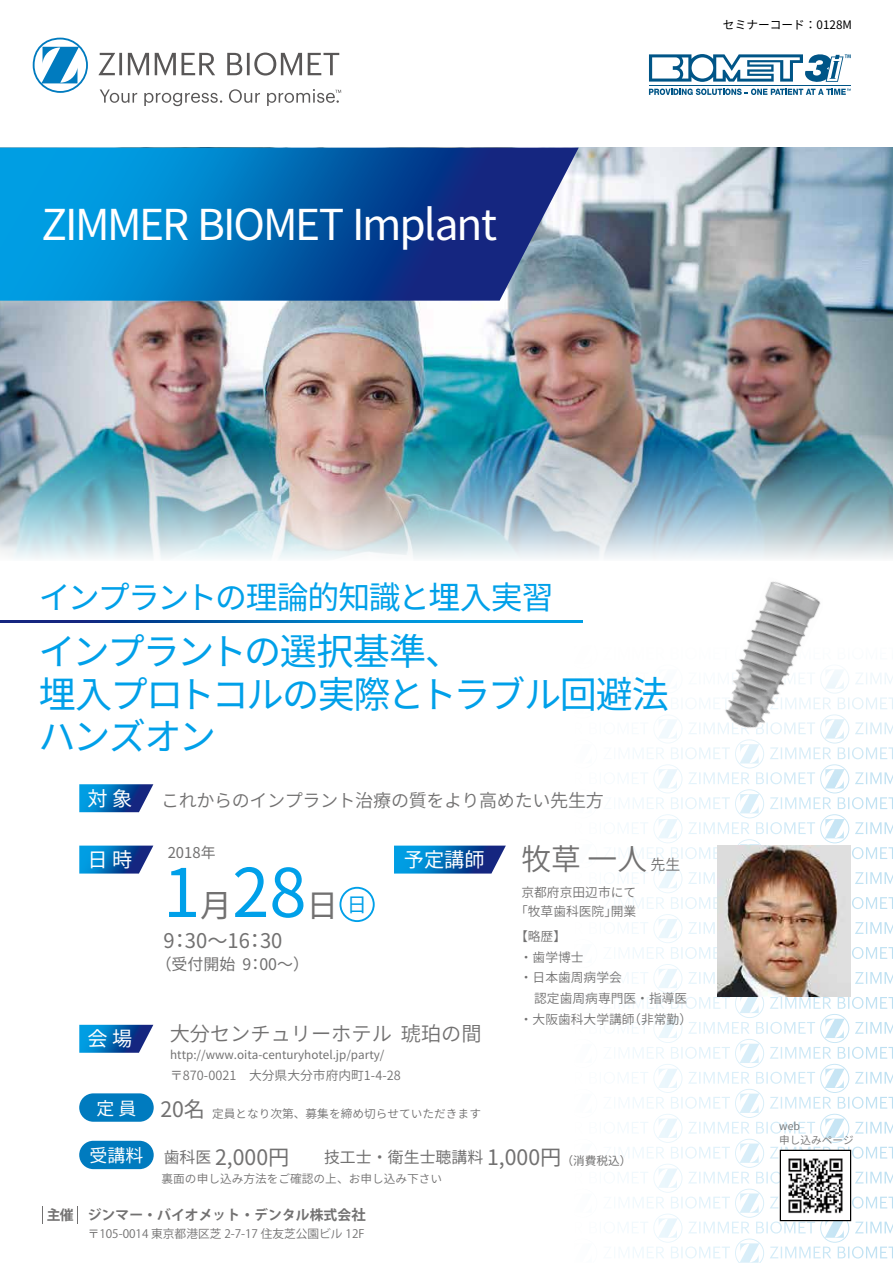
<style>
.page{position:relative;width:893px;height:1263px;background:#fff}
.page>*{position:absolute;margin:0;border:0;box-sizing:border-box;transform-origin:0 0}
.t1{font:66.9px "Noto Sans CJ Kjp";color:#00a0e9}
.t2{font:42.45px "Noto Sans CJ Kjp";letter-spacing:-.045em;color:#fff}
.t3{font:37.2px/42.6px "Noto Sans CJ Kjp";letter-spacing:-.05em;color:#00a0e9}
.t4{font:31.95px "Noto Sans CJ Kjp";letter-spacing:-.045em;color:#00a0e9}
.t5{font:31.95px "Noto Sans CJ Kjp";color:#727171}
.t6{font:600 29.7px "Noto Sans CJ Kjp";color:#727171}
.t7{font:21.3px "Noto Sans CJ Kjp";color:#727171}
.t8{font:600 20.25px "Noto Sans CJ Kjp";color:#727171}
.t9{font:20.25px "Noto Sans CJ Kjp";letter-spacing:.11em;color:#fff}
.t10{font:20.25px "Noto Sans CJ Kjp";color:#727171}
.t11{font:20.25px "Noto Sans CJ Kjp";color:#00a0e9}
.t12{font:600 18px "Noto Sans CJ Kjp";letter-spacing:-.02em;color:#727171}
.t13{font:17.85px "Noto Sans CJ Kjp";color:#fff}
.t14{font:15.9px "Noto Sans CJ Kjp";color:#727171}
.t15{font:14.85px "Noto Sans CJ Kjp";color:#727171}
.t16{font:600 14.85px "Noto Sans CJ Kjp";color:#727171}
.t17{font:700 13.8px "Koz Go Pro";letter-spacing:.005em;color:#727171}
.t18{font:600 12.75px/18.5px "Noto Sans CJ Kjp";color:#727171;text-align:right}
.t19{font:600 11.7px "Noto Sans CJ Kjp";color:#727171}
.t20{font:11.7px "Noto Sans CJ Kjp";color:#727171}
.t21{font:11.7px "Koz Go Pro";color:#727171}
.t22{font:11.7px "Noto Sans CJ Kjp";color:#000}
.t23{font:600 10.65px/13.8px "Noto Sans CJ Kjp";color:#727171}
.s1{font-size:66.9px;color:#00a0e9}
.s2{font-size:14.4px}
</style>
<div class="page">
<img style="left:0;top:148px;width:893px;height:295px">
<img style="left:0;top:443px;width:893px;height:116px">
<svg style="left:99px;top:53px;width:240px;height:23px"></svg>
<svg style="left:33px;top:38px;width:55px;height:55px"></svg>
<svg style="left:100px;top:89px;width:37px;height:14px"></svg>
<svg style="left:144px;top:93px;width:78px;height:13px"></svg>
<svg style="left:229px;top:89px;width:31px;height:14px"></svg>
<svg style="left:267px;top:89px;width:74px;height:17px"></svg>
<svg style="left:649px;top:54px;width:202px;height:28px"></svg>
<svg style="left:649px;top:89px;width:202px;height:6px"></svg>
<hr style="left:649px;top:85px;width:202px;height:1px;background:#005587">
<svg style="left:0;top:148px;width:579px;height:153px;background:#0f6ab2"></svg>
<svg style="left:556px;top:622px;width:337px;height:641px"></svg>
<div style="left:79px;top:1093px;width:75px;height:29px;background:#007bbf;border-radius:14px"></div>
<img style="left:717px;top:845px;width:133px;height:151px">
<svg style="left:77px;top:1206px;width:1px;height:18px"></svg>
<svg style="left:79px;top:784px;width:74px;height:28px;background:#1e74b9"></svg>
<div style="left:339px;top:887px;width:36px;height:35px;border:2px solid #00a0e9;border-radius:50%"></div>
<svg style="left:79px;top:845px;width:74px;height:28px;background:#2076ba"></svg>
<svg style="left:79px;top:1025px;width:74px;height:28px;background:#1e74b9"></svg>
<svg style="left:394px;top:845px;width:112px;height:28px;background:#1973b9"></svg>
<div style="left:79px;top:1141px;width:75px;height:28px;background:#007bbf;border-radius:14px"></div>
<svg style="left:0;top:620px;width:583px;height:2px"></svg>
<div style="left:780px;top:1150px;width:71px;height:71px;border:1px solid #000"></div>
<img style="left:724px;top:581px;width:99px;height:149px">
<img style="left:782px;top:1152px;width:67px;height:67px">
<h2 class="t2" style="left:41px;top:201px;width:457px">ZIMMER BIOMET Implant</h2>
<p class="t22" style="left:723px;top:18px;width:130px">セミナーコード：0128M</p>
<h3 class="t4" style="left:39px;top:579px;width:516px">インプラントの理論的知識と埋入実習</h3>
<h3 class="t3" style="left:38px;top:631px;width:632px">インプラントの選択基準、<br>埋入プロトコルの実際とトラブル回避法ハンズオン</h3>
<h3 class="t9" style="left:87px;top:787px;width:46px">対象</h3>
<h3 class="t12" style="left:161px;top:790px;width:444px">これからのインプラント治療の質をより高めたい先生方</h3>
<p class="t17" style="left:47px;top:1206px;width:28px">主催</p>
<h3 class="t9" style="left:87px;top:848px;width:46px">日時</h3>
<h3 class="t9" style="left:87px;top:1027px;width:46px">会場</h3>
<p class="t15" style="left:168px;top:844px;width:49px">2018年</p>
<h3 class="t5" style="left:163px;top:887px;width:71px">月<span class="s1">1</span></h3>
<h1 class="t1" style="left:232px;top:855px;width:76px">28</h1>
<h3 class="t10" style="left:164px;top:929px;width:120px">9：30~16：30</h3>
<p class="t14" style="left:156px;top:955px;width:155px">（受付開始 9：00~(</p>
<h3 class="t5" style="left:307px;top:887px;width:33px">日</h3>
<h3 class="t11" style="left:347px;top:893px;width:22px">日</h3>
<h3 class="t9" style="left:404px;top:848px;width:82px">予定講師</h3>
<h3 class="t8" style="left:170px;top:1022px;width:313px">大分センチュリーホテル琥珀の間</h3>
<p class="t20" style="left:170px;top:1048px;width:216px">http://www.oita-centuryhotel j p. /party/</p>
<p class="t18" style="left:170px;top:1066px;width:232px">〒870-0021　大分県大分市府内町1-4-28</p>
<h3 class="t6" style="left:521px;top:843px;width:127px">牧草一人</h3>
<p class="t18" style="left:521px;top:883px;width:116px">京都府京田辺市にて開業</p>
<p class="t16" style="left:650px;top:857px;width:31px">先生</p>
<p class="t18" style="left:515px;top:898px;width:104px;line-height:25.5px;text-align:left">「牧草歯科医院」【略歴【</p>
<p class="t18" style="left:520px;top:948px;width:65px">・歯学博士</p>
<p class="t18" style="left:520px;top:969px;width:104px">・日本歯周病学会</p>
<p class="t18" style="left:521px;top:989px;width:167px">　認定歯周病専門医・指導医</p>
<p class="t18" style="left:628px;top:1010px;width:65px">（非常勤(</p>
<p class="t18" style="left:520px;top:1010px;width:116px">・大阪歯科大学講師</p>
<h3 class="t13" style="left:97px;top:1098px;width:41px">定員</h3>
<h3 class="t13" style="left:90px;top:1145px;width:55px">受講料</h3>
<h3 class="t7" style="left:160px;top:1097px;width:46px">20名</h3>
<p class="t19" style="left:212px;top:1107px;width:270px">定員となり次第、募集を締め切らせていただきます</p>
<h3 class="t7" style="left:215px;top:1145px;width:76px">2,000円</h3>
<p class="t14" style="left:164px;top:1148px;width:49px">歯科医</p>
<h3 class="t7" style="left:487px;top:1145px;width:76px">1,000円</h3>
<p class="t14" style="left:324px;top:1148px;width:161px">技工士・衛生士聴講料</p>
<p class="t20" style="left:561px;top:1154px;width:72px">（消費税込(</p>
<p class="t19" style="left:162px;top:1172px;width:282px">裏面の申し込み方法をご確認の上、お申し込み下さい</p>
<p class="t17" style="left:88px;top:1206px;width:279px">ジンマー・バイオメット・デンタル株式会<span class="s2">社</span></p>
<p class="t21" style="left:88px;top:1226px;width:278px">〒105-0014 東京都港区芝 2-7-17 住友芝公園ビル 12F</p>
<p class="t23" style="left:779px;top:1119px;width:76px">web<br>申し込みページ</p>
</div>
